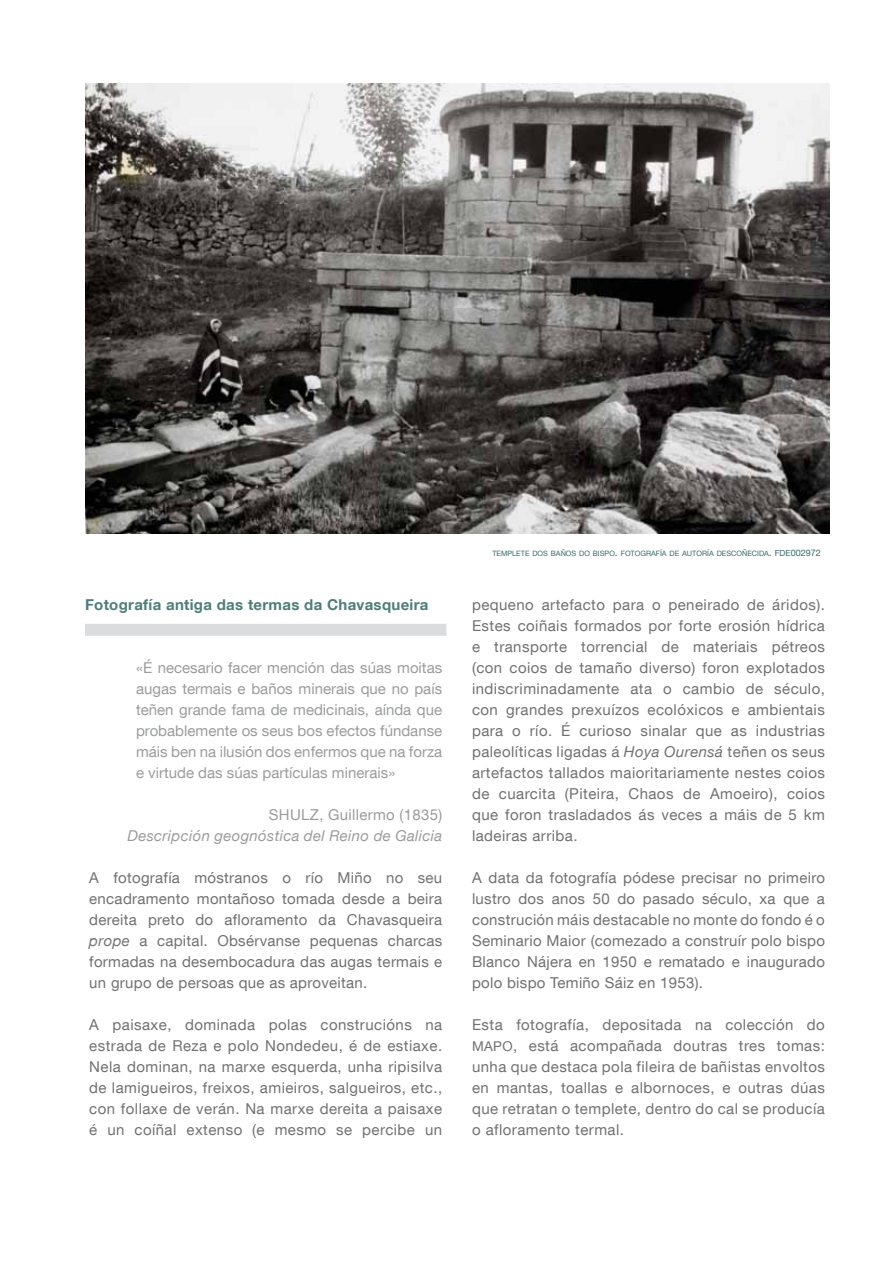
<style>
.page{position:relative;width:893px;height:1263px;background:#fff}
.page>*{position:absolute;margin:0;border:0;box-sizing:border-box;transform-origin:0 0}
.t1{font:15px/21px "Helvetica Neue LT Com";letter-spacing:.03em;color:#707172;text-align:justify}
.t2{font:15px/21px "Helvetica Neue LT Com";color:#9a9c9d;text-align:justify}
.t3{font:700 15px "Helvetica Neue LT Com";letter-spacing:.02em;color:#4d7e79}
.t4{font:italic 15px "Helvetica Neue LT Com";letter-spacing:.02em;color:#9a9c9d}
.t5{font:15px "Helvetica Neue LT Com";letter-spacing:.02em;color:#9a9c9d}
.t6{font:7.35px "Helvetica Neue LT Com";color:#336b66}
.s1{font-style:italic}
.s2{font-size:10.5px}
.s3{font-size:8.4px}
.s4{font-size:9px}
.s5{font-size:13.5px}
</style>
<div class="page">
<div style="left:85px;top:624px;width:361px;height:12px;background:#dadcde"></div>
<img style="left:85px;top:84px;width:744px;height:450px">
<p class="t3" style="left:85px;top:595px;width:345px">Fotografía antiga das termas da Chavasqueira</p>
<p class="t2" style="left:136px;top:657px;width:308px">«É necesario facer mención das súas moitas augas termais e baños minerais que no país teñen grande fama de medicinais, aínda que probablemente os seus bos efectos fúndanse máis ben na ilusión dos enfermos que na forza e virtude das súas partículas minerais»</p>
<p class="t5" style="left:269px;top:805px;width:175px">SHULZ, Guillermo (1835)</p>
<p class="t4" style="left:128px;top:826px;width:316px">Descripción geognóstica del Reino de Galicia</p>
<p class="t1" style="left:89px;top:867px;width:354px">A fotografía móstranos o río Miño no seu encadramento montañoso tomada desde a beira dereita preto do afloramento da Chavasqueira <span class="s1">prope</span> a capital. Obsérvanse pequenas charcas formadas na desembocadura das augas termais e un grupo de persoas que as aproveitan.</p>
<p class="t1" style="left:89px;top:1014px;width:354px">A paisaxe, dominada polas construcións na estrada de Reza e polo Nondedeu, é de estiaxe.<br>Nela dominan, na marxe esquerda, unha ripisilva de lamigueiros, freixos, amieiros, salgueiros, etc., con follaxe de verán. Na marxe dereita a paisaxe é un coíñal extenso (e mesmo se percibe un</p>
<p class="t6" style="left:492px;top:549px;width:330px">TEMPLETE DOS BAÑOS DO BISPO<span class="s2">.</span> FOTOGRAFÍA DE AUTORÍA DESCOÑECIDA<span class="s2">.</span> <span class="s3">FDE</span><span class="s4">002972</span></p>
<p class="t1" style="left:472px;top:594px;width:354px">pequeno artefacto para o peneirado de áridos).<br>Estes coiñais formados por forte erosión hídrica e transporte torrencial de materiais pétreos (con coios de tamaño diverso) foron explotados indiscriminadamente ata o cambio de século, con grandes prexuízos ecolóxicos e ambientais para o río. É curioso sinalar que as industrias paleolíticas ligadas á <span class="s1">Hoya Ourensá</span> teñen os seus artefactos tallados maioritariamente nestes coios de cuarcita (Piteira, Chaos de Amoeiro), coios que foron trasladados ás veces a máis de 5 km ladeiras arriba.</p>
<p class="t1" style="left:472px;top:867px;width:354px">A data da fotografía pódese precisar no primeiro lustro dos anos 50 do pasado século, xa que a construción máis destacable no monte do fondo é o Seminario Maior (comezado a construír polo bispo Blanco Nájera en 1950 e rematado e inaugurado polo bispo Temiño Sáiz en 1953).</p>
<p class="t1" style="left:472px;top:1014px;width:354px">Esta fotografía, depositada na colección do <span class="s5">MAPO</span>, está acompañada doutras tres tomas: unha que destaca pola fileira de bañistas envoltos en mantas, toallas e albornoces, e outras dúas que retratan o templete, dentro do cal se producía o afloramento termal.</p>
</div>
